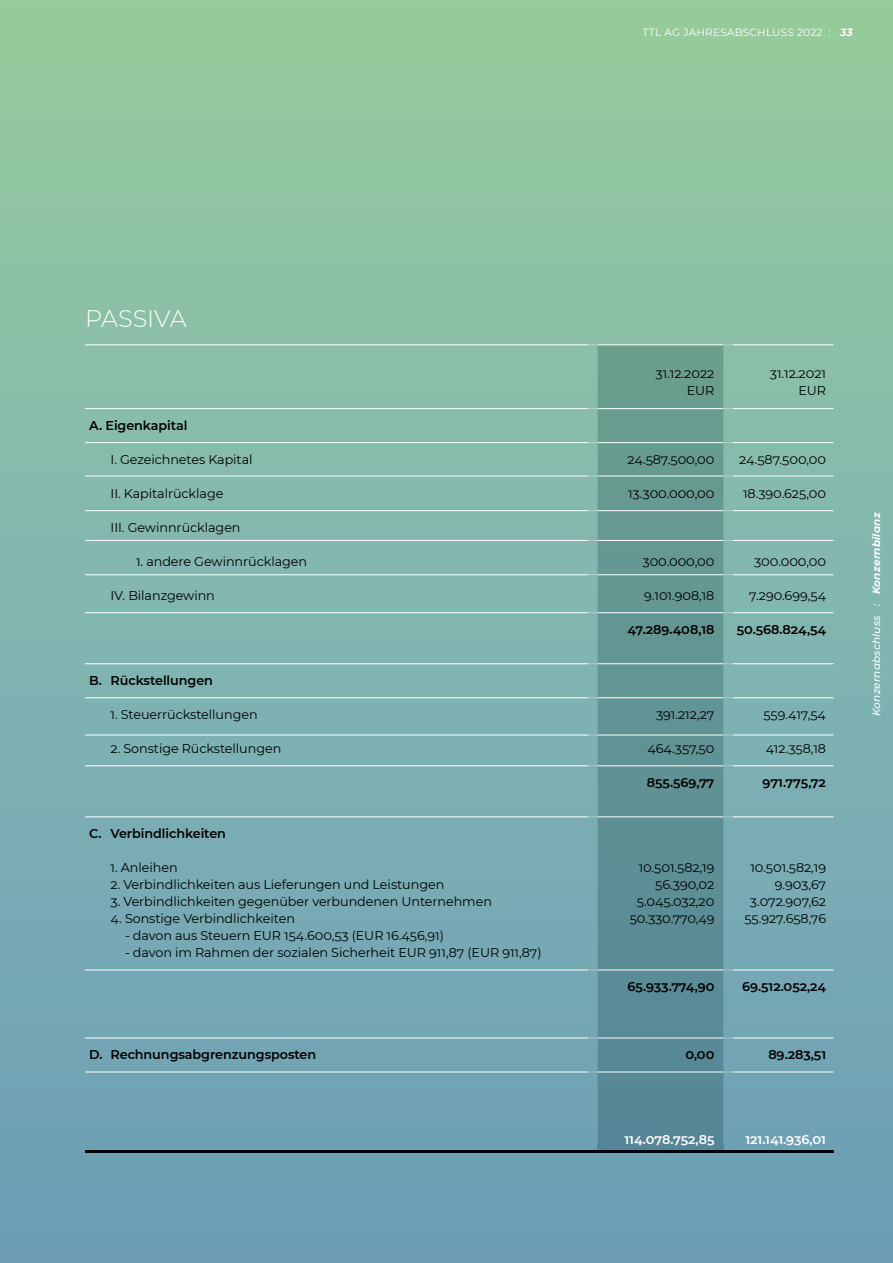
<style>
.page{position:relative;width:893px;height:1263px;background:#fff}
.page>*{position:absolute;margin:0;border:0;box-sizing:border-box;transform-origin:0 0}
.t1{font:300 24px "Montserrat";letter-spacing:-.005em;color:#fff}
.t2{font:12.75px "Montserrat";letter-spacing:-.005em;color:#000}
.t3{font:600 12.75px "Montserrat";letter-spacing:-.005em;color:#000}
.t4{font:600 12.75px "Montserrat";letter-spacing:-.005em;color:#fff}
.t5{font:italic 500 10.5px "Montserrat";letter-spacing:.02em;color:#fff}
.t6{font:10.5px "Montserrat";letter-spacing:.02em;color:#fff}
.s1{font-weight:700;font-style:italic}
.s2{font-weight:700}
</style>
<div class="page">
<div style="left:0;top:0;width:893px;height:1263px;background:linear-gradient(to bottom,#97cca0,#6c9db9)"></div>
<div style="left:597px;top:345px;width:127px;height:805px;background:linear-gradient(to right,#619394,#619394)"></div>
<hr style="left:85px;top:1150px;width:748px;height:2px;background:#000">
<hr style="left:85px;top:408px;width:748px;height:1px;background:#fff">
<hr style="left:85px;top:612px;width:748px;height:1px;background:#fff">
<hr style="left:85px;top:574px;width:748px;height:1px;background:#fff">
<hr style="left:85px;top:663px;width:748px;height:1px;background:#fff">
<hr style="left:85px;top:735px;width:748px;height:1px;background:#fff">
<hr style="left:85px;top:1071px;width:748px;height:1px;background:#fff">
<hr style="left:85px;top:816px;width:748px;height:1px;background:#fff">
<hr style="left:85px;top:442px;width:748px;height:1px;background:#fff">
<hr style="left:85px;top:697px;width:748px;height:1px;background:#fff">
<hr style="left:85px;top:1037px;width:748px;height:1px;background:#fff">
<hr style="left:85px;top:476px;width:748px;height:1px;background:#fff">
<hr style="left:85px;top:510px;width:748px;height:1px;background:#fff">
<hr style="left:85px;top:540px;width:748px;height:1px;background:#fff">
<hr style="left:85px;top:344px;width:748px;height:1px;background:#fff">
<hr style="left:85px;top:969px;width:748px;height:1px;background:#fff">
<hr style="left:85px;top:765px;width:748px;height:1px;background:#fff">
<svg style="left:589px;top:337px;width:8px;height:807px;background:#7eb1b1"></svg>
<svg style="left:724px;top:337px;width:8px;height:807px;background:#7eb1b1"></svg>
<p class="t6" style="left:643px;top:25px;width:211px">TTL AG JAHRESABSCHLUSS 2022 : <span class="s1">33</span></p>
<h1 class="t1" style="left:85px;top:303px;width:103px">PASSIVA</h1>
<p class="t2" style="left:656px;top:365px;width:60px">31.12.2022</p>
<p class="t2" style="left:770px;top:365px;width:58px">31.12.2021</p>
<p class="t2" style="left:687px;top:382px;width:29px">EUR</p>
<p class="t2" style="left:798px;top:382px;width:29px">EUR</p>
<p class="t3" style="left:89px;top:416px;width:100px">A. Eigenkapital</p>
<p class="t2" style="left:111px;top:450px;width:144px">I. Gezeichnetes Kapital</p>
<p class="t2" style="left:627px;top:450px;width:88px">24.587.500,00</p>
<p class="t2" style="left:739px;top:450px;width:88px">24.587.500,00</p>
<p class="t2" style="left:111px;top:484px;width:114px">II. Kapitalrücklage</p>
<p class="t2" style="left:628px;top:484px;width:88px">13.300.000,00</p>
<p class="t2" style="left:743px;top:484px;width:85px">18.390.625,00</p>
<p class="t2" style="left:111px;top:518px;width:132px">III. Gewinnrücklagen</p>
<p class="t2" style="left:136px;top:552px;width:173px">1. andere Gewinnrücklagen</p>
<p class="t2" style="left:642px;top:552px;width:73px">300.000,00</p>
<p class="t2" style="left:754px;top:552px;width:73px">300.000,00</p>
<p class="t2" style="left:111px;top:586px;width:106px">IV. Bilanzgewinn</p>
<p class="t2" style="left:644px;top:586px;width:72px">9.101.908,18</p>
<p class="t2" style="left:749px;top:586px;width:78px">7.290.699,54</p>
<p class="t3" style="left:628px;top:620px;width:88px">47.289.408,18</p>
<p class="t3" style="left:737px;top:620px;width:91px">50.568.824,54</p>
<p class="t3" style="left:89px;top:671px;width:125px">B. Rückstellungen</p>
<p class="t2" style="left:111px;top:705px;width:149px">1. Steuerrückstellungen</p>
<p class="t2" style="left:656px;top:705px;width:60px">391.212,27</p>
<p class="t2" style="left:763px;top:705px;width:64px">559.417,54</p>
<p class="t2" style="left:111px;top:739px;width:172px">2. Sonstige Rückstellungen</p>
<p class="t2" style="left:647px;top:739px;width:68px">464.357,50</p>
<p class="t2" style="left:766px;top:739px;width:62px">412.358,18</p>
<p class="t3" style="left:647px;top:773px;width:69px">855.569,77</p>
<p class="t3" style="left:762px;top:773px;width:65px">971.775,72</p>
<p class="t3" style="left:89px;top:824px;width:138px">C. Verbindlichkeiten</p>
<p class="t2" style="left:111px;top:858px;width:69px">1. Anleihen</p>
<p class="t2" style="left:639px;top:858px;width:77px">10.501.582,19</p>
<p class="t2" style="left:750px;top:858px;width:77px">10.501.582,19</p>
<p class="t2" style="left:111px;top:875px;width:335px">2. Verbindlichkeiten aus Lieferungen und Leistungen</p>
<p class="t2" style="left:655px;top:875px;width:61px">56.390,02</p>
<p class="t2" style="left:775px;top:875px;width:53px">9.903,67</p>
<p class="t2" style="left:111px;top:892px;width:383px">3. Verbindlichkeiten gegenüber verbundenen Unternehmen</p>
<p class="t2" style="left:637px;top:892px;width:79px">5.045.032,20</p>
<p class="t2" style="left:750px;top:892px;width:78px">3.072.907,62</p>
<p class="t2" style="left:111px;top:909px;width:186px">4. Sonstige Verbindlichkeiten</p>
<p class="t2" style="left:630px;top:909px;width:86px">50.330.770,49</p>
<p class="t2" style="left:744px;top:909px;width:83px">55.927.658,76</p>
<p class="t2" style="left:125px;top:926px;width:320px">- davon aus Steuern EUR 154.600,53 (EUR 16.456,91)</p>
<p class="t2" style="left:125px;top:943px;width:418px">- davon im Rahmen der sozialen Sicherheit EUR 911,87 (EUR 911,87)</p>
<p class="t3" style="left:628px;top:977px;width:88px">65.933.774,90</p>
<p class="t3" style="left:742px;top:977px;width:85px">69.512.052,24</p>
<p class="t3" style="left:89px;top:1045px;width:228px">D. Rechnungsabgrenzungsposten</p>
<p class="t3" style="left:685px;top:1045px;width:30px">0,00</p>
<p class="t3" style="left:768px;top:1045px;width:59px">89.283,51</p>
<p class="t4" style="left:624px;top:1130px;width:91px">114.078.752,85</p>
<p class="t4" style="left:745px;top:1130px;width:82px">121.141.936,01</p>
<p class="t5" style="left:869px;top:716px;width:205px;rotate:-90deg">Konzernabschluss : <span class="s2">Konzernbilanz</span></p>
</div>
